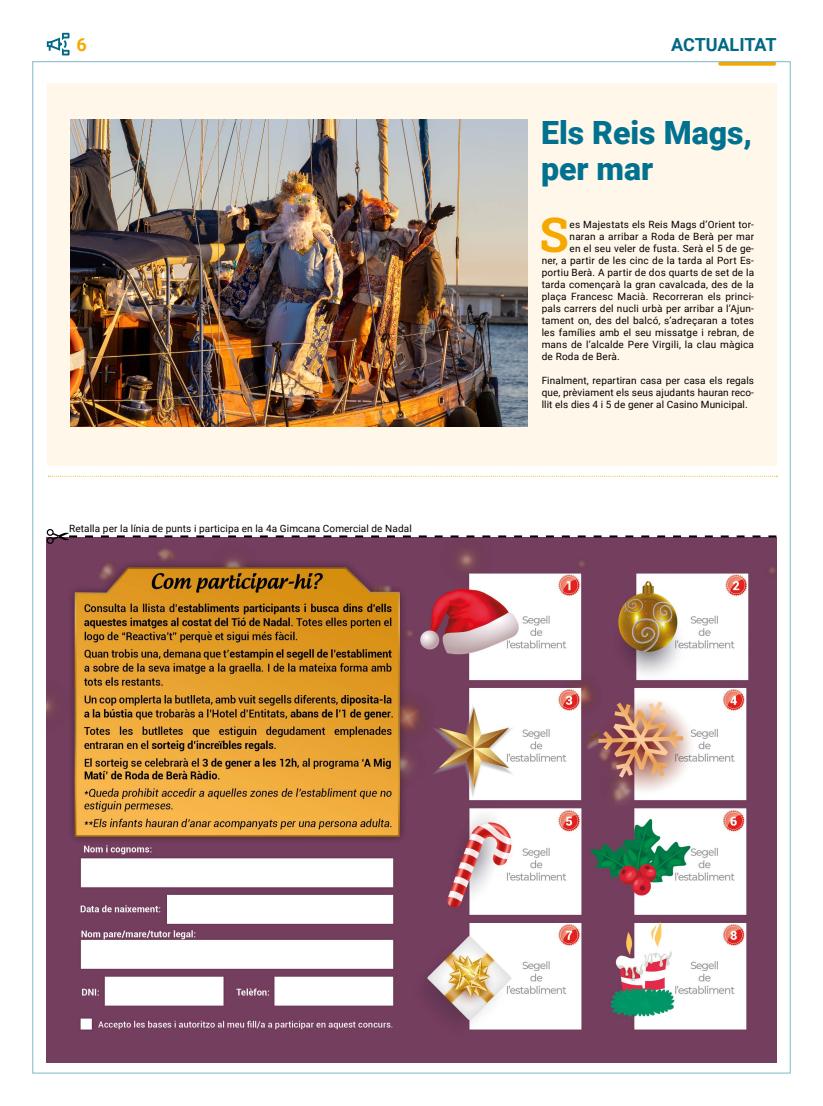
<style>
.page{position:relative;width:823px;height:1106px;background:#fff}
.page>*{position:absolute;margin:0;border:0;box-sizing:border-box;transform-origin:0 0}
._1º_parrafo_TEXTO_CORRIDO{font:700 48px "Roboto Slab";color:#f6a800}
.TITULO{font:900 32px/36px "Roboto";color:#007290}
.t1{font:700 18px "Roboto";letter-spacing:-.01em;color:#006983}
.t2{font:700 18px "Roboto";color:#f6a800}
._1º_parrafo_TEXTO_CORRIDO-2{font:10px "Roboto";letter-spacing:.02em;color:#000}
.TEXTO_CORRIDO{font:10px/12px "Roboto";letter-spacing:.01em;color:#000;text-align:justify}
</style>
<div class="page">
<svg style="left:719px;top:64px;width:54px;height:2px"></svg>
<svg style="left:47px;top:33px;width:22px;height:22px"></svg>
<div style="left:47px;top:84px;width:729px;height:382px;background:#fff7ea"></div>
<img style="left:71px;top:120px;width:456px;height:307px">
<img style="left:47px;top:544px;width:728px;height:518px">
<svg style="left:48px;top:476px;width:728px;height:1px"></svg>
<svg style="left:47px;top:529px;width:728px;height:15px"></svg>
<h3 class="t2" style="left:77px;top:32px;width:12px">6</h3>
<h3 class="t1" style="left:670px;top:32px;width:107px">ACTUALITAT</h3>
<p class="TITULO" style="left:540px;top:113px;width:212px">Els Reis Mags, per mar</p>
<p class="TEXTO_CORRIDO" style="left:69px;top:522px;width:344px">Retalla per la línia de punts i participa en la 4a Gimcana Comercial de Nadal</p>
<p class="_1º_parrafo_TEXTO_CORRIDO" style="left:539px;top:202px;width:31px">S</p>
<p class="_1º_parrafo_TEXTO_CORRIDO-2" style="left:569px;top:217px;width:186px">es Majestats els Reis Mags d’Orient tor-</p>
<p class="_1º_parrafo_TEXTO_CORRIDO-2" style="left:569px;top:229px;width:186px">naran a arribar a Roda de Berà per mar</p>
<p class="_1º_parrafo_TEXTO_CORRIDO-2" style="left:569px;top:241px;width:186px">en el seu veler de fusta. Serà el 5 de ge-</p>
<p class="_1º_parrafo_TEXTO_CORRIDO-2" style="left:541px;top:253px;width:214px">ner, a partir de les cinc de la tarda al Port Es-</p>
<p class="_1º_parrafo_TEXTO_CORRIDO-2" style="left:541px;top:265px;width:214px">portiu Berà. A partir de dos quarts de set de la</p>
<p class="_1º_parrafo_TEXTO_CORRIDO-2" style="left:541px;top:277px;width:214px">tarda començarà la gran cavalcada, des de la</p>
<p class="_1º_parrafo_TEXTO_CORRIDO-2" style="left:541px;top:289px;width:214px">plaça Francesc Macià. Recorreran els princi-</p>
<p class="_1º_parrafo_TEXTO_CORRIDO-2" style="left:541px;top:301px;width:214px">pals carrers del nucli urbà per arribar a l’Ajun-</p>
<p class="_1º_parrafo_TEXTO_CORRIDO-2" style="left:541px;top:313px;width:214px">tament on, des del balcó, s’adreçaran a totes</p>
<p class="_1º_parrafo_TEXTO_CORRIDO-2" style="left:541px;top:325px;width:214px">les famílies amb el seu missatge i rebran, de</p>
<p class="_1º_parrafo_TEXTO_CORRIDO-2" style="left:541px;top:337px;width:214px">mans de l’alcalde Pere Virgili, la clau màgica</p>
<p class="_1º_parrafo_TEXTO_CORRIDO-2" style="left:541px;top:349px;width:80px">de Roda de Berà.</p>
<p class="TEXTO_CORRIDO" style="left:541px;top:374px;width:214px">Finalment, repartiran casa per casa els regals que, prèviament els seus ajudants hauran reco&shy;llit els dies 4 i 5 de gener al Casino Municipal.</p>
</div>
